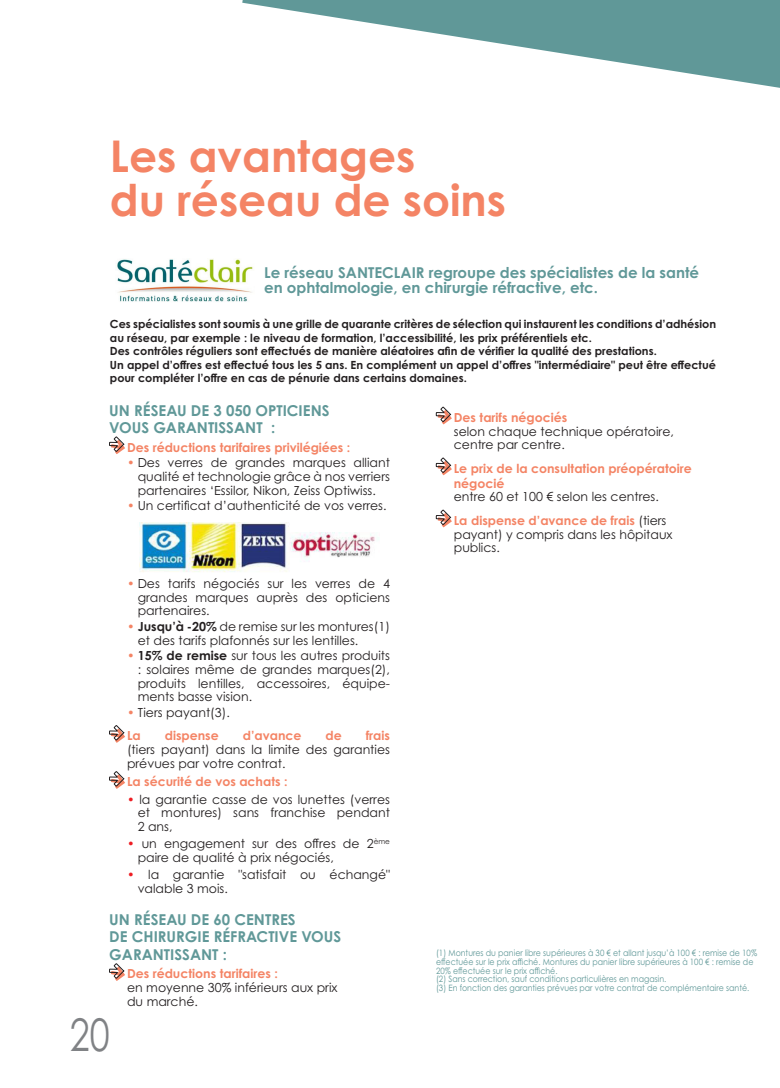
<style>
.page{position:relative;width:780px;height:1088px;background:#fff}
.page>*{position:absolute;margin:0;border:0;box-sizing:border-box;transform-origin:0 0}
.t1{font:45px "Century Gothic Pro";color:#808285;scale:.8 1}
.t2{font:700 43.75px/43.8px "Century Gothic Pro";color:#f48465}
.t3{font:700 15px/17.5px "Century Gothic Pro";color:#609898}
.t4{font:12.5px/13.8px "Century Gothic Pro";color:#231f20}
.t5{font:700 12.5px/15px "Century Gothic Pro";color:#f48465}
.t6{font:700 11.25px/13.5px "Century Gothic Pro";color:#231f20}
.Renvois{font:8.75px/8.8px "Century Gothic Pro";color:#609898;scale:.9 1}
.s1{color:#f48465}
.s2{font-weight:700;color:#f48465}
.s3{font-weight:700}
.s4{color:#ee1d23}
</style>
<div class="page">
<svg style="left:242px;top:0;width:538px;height:88px;fill:#609898"></svg>
<svg style="left:109px;top:436px;width:16px;height:18px"></svg>
<img style="left:139px;top:522px;width:240px;height:50px">
<svg style="left:109px;top:725px;width:16px;height:18px"></svg>
<svg style="left:109px;top:771px;width:16px;height:18px"></svg>
<svg style="left:109px;top:963px;width:16px;height:18px"></svg>
<svg style="left:436px;top:407px;width:16px;height:17px"></svg>
<svg style="left:436px;top:457px;width:16px;height:18px"></svg>
<svg style="left:436px;top:509px;width:16px;height:18px"></svg>
<img style="left:117px;top:259px;width:136px;height:43px">
<h1 class="t2" style="left:110px;top:134px;width:398px">Les avantages<br>du réseau de soins</h1>
<h1 class="t3" style="left:264px;top:265px;width:436px;line-height:15px">Le réseau SANTECLAIR regroupe des spécialistes de la santé en ophtalmologie, en chirurgie réfractive, etc.</h1>
<h1 class="t6" style="left:110px;top:317px;width:607px">Ces spécialistes sont soumis à une grille de quarante critères de sélection qui instaurent les conditions d’adhésion au réseau, par exemple : le niveau de formation, l’accessibilité, les prix préférentiels etc.</h1>
<h1 class="t6" style="left:110px;top:344px;width:548px">Des contrôles réguliers sont effectués de manière aléatoires afin de vérifier la qualité des prestations.</h1>
<h1 class="t6" style="left:110px;top:358px;width:607px">Un appel d’offres est effectué tous les 5 ans. En complément un appel d’offres "intermédiaire" peut être effectué pour compléter l’offre en cas de pénurie dans certains domaines.</h1>
<h3 class="t3" style="left:109px;top:401px;width:222px">UN RÉSEAU DE 3 050 OPTICIENS<br>VOUS GARANTISSANT :</h3>
<h3 class="t5" style="left:127px;top:439px;width:225px">Des réductions tarifaires privilégiées :</h3>
<h3 class="t4" style="left:138px;top:456px;width:254px;text-align:justify;text-indent:-11px"><span class="s1">•</span> Des verres de grandes marques alliant qualité et technologie grâce à nos verriers partenaires ‘Essilor, Nikon, Zeiss Optiwiss.</h3>
<h3 class="t4" style="left:127px;top:499px;width:261px"><span class="s1">•</span> Un certificat d’authenticité de vos verres.</h3>
<h3 class="t4" style="left:454px;top:410px;width:221px"><span class="s2">Des tarifs négociés<br></span>selon chaque technique opératoire, centre par centre.</h3>
<h3 class="t5" style="left:454px;top:460px;width:239px">Le prix de la consultation préopératoire négocié</h3>
<h3 class="t4" style="left:454px;top:490px;width:206px">entre 60 et 100 € selon les centres.</h3>
<h3 class="t4" style="left:454px;top:513px;width:220px"><span class="s2">La dispense d’avance de frais</span> (tiers payant) y compris dans les hôpitaux publics.</h3>
<h3 class="t4" style="left:138px;top:576px;width:254px;text-align:justify;text-indent:-11px"><span class="s1">•</span> Des tarifs négociés sur les verres de 4 grandes marques auprès des opticiens partenaires.</h3>
<h3 class="t4" style="left:138px;top:619px;width:254px;text-indent:-11px"><span class="s1">•</span> <span class="s3">Jusqu’à -20%</span> de remise sur les montures(1) et des tarifs plafonnés sur les lentilles.</h3>
<h3 class="t4" style="left:138px;top:648px;width:254px;text-align:justify;text-indent:-11px"><span class="s1">•</span> <span class="s3">15% de remise</span> sur tous les autres produits : solaires même de grandes marques(2), produits lentilles, accessoires, équipe&shy;ments basse vision.</h3>
<h3 class="t4" style="left:127px;top:705px;width:104px"><span class="s1">•</span> Tiers payant(3).</h3>
<h3 class="t5" style="left:127px;top:728px;width:15px">La</h3>
<h3 class="t5" style="left:165px;top:728px;width:55px">dispense</h3>
<h3 class="t5" style="left:243px;top:728px;width:60px">d’avance</h3>
<h3 class="t5" style="left:325px;top:728px;width:18px">de</h3>
<h3 class="t4" style="left:127px;top:729px;width:264px;text-align:justify;text-indent:239px"><span class="s2">frais </span>(tiers payant) dans la limite des garanties prévues par votre contrat.</h3>
<h3 class="t5" style="left:127px;top:774px;width:162px">La sécurité de vos achats :</h3>
<h3 class="t4" style="left:138px;top:792px;width:254px;text-align:justify;text-indent:-11px"><span class="s4">•</span> la garantie casse de vos lunettes (verres et montures) sans franchise pendant 2 ans,</h3>
<h3 class="t4" style="left:138px;top:837px;width:254px;text-indent:-11px"><span class="s4">•</span> un engagement sur des offres de 2<sup>ème </sup>paire de qualité à prix négociés,</h3>
<h3 class="t4" style="left:138px;top:868px;width:254px;text-indent:-11px"><span class="s4">•</span> la garantie "satisfait ou échangé" valable 3 mois.</h3>
<h3 class="t3" style="left:109px;top:910px;width:233px">UN RÉSEAU DE 60 CENTRES<br>DE CHIRURGIE RÉFRACTIVE VOUS<br>GARANTISSANT :</h3>
<h3 class="t4" style="left:127px;top:967px;width:212px"><span class="s2">Des réductions tarifaires :<br></span>en moyenne 30% inférieurs aux prix du marché.</h3>
<h1 class="t1" style="left:70px;top:1007px;width:51px">20</h1>
<p class="Renvois" style="left:436px;top:948px;width:358px">(1) Montures du panier libre supérieures à 30 € et allant jusqu’à 100 € : remise de 10% effectuée sur le prix affiché. Montures du panier libre supérieures à 100 € : remise de 20% effectuée sur le prix affiché.<br>(2) Sans correction, sauf conditions particulières en magasin.<br>(3) En fonction des garanties prévues par votre contrat de complémentaire santé.</p>
</div>
